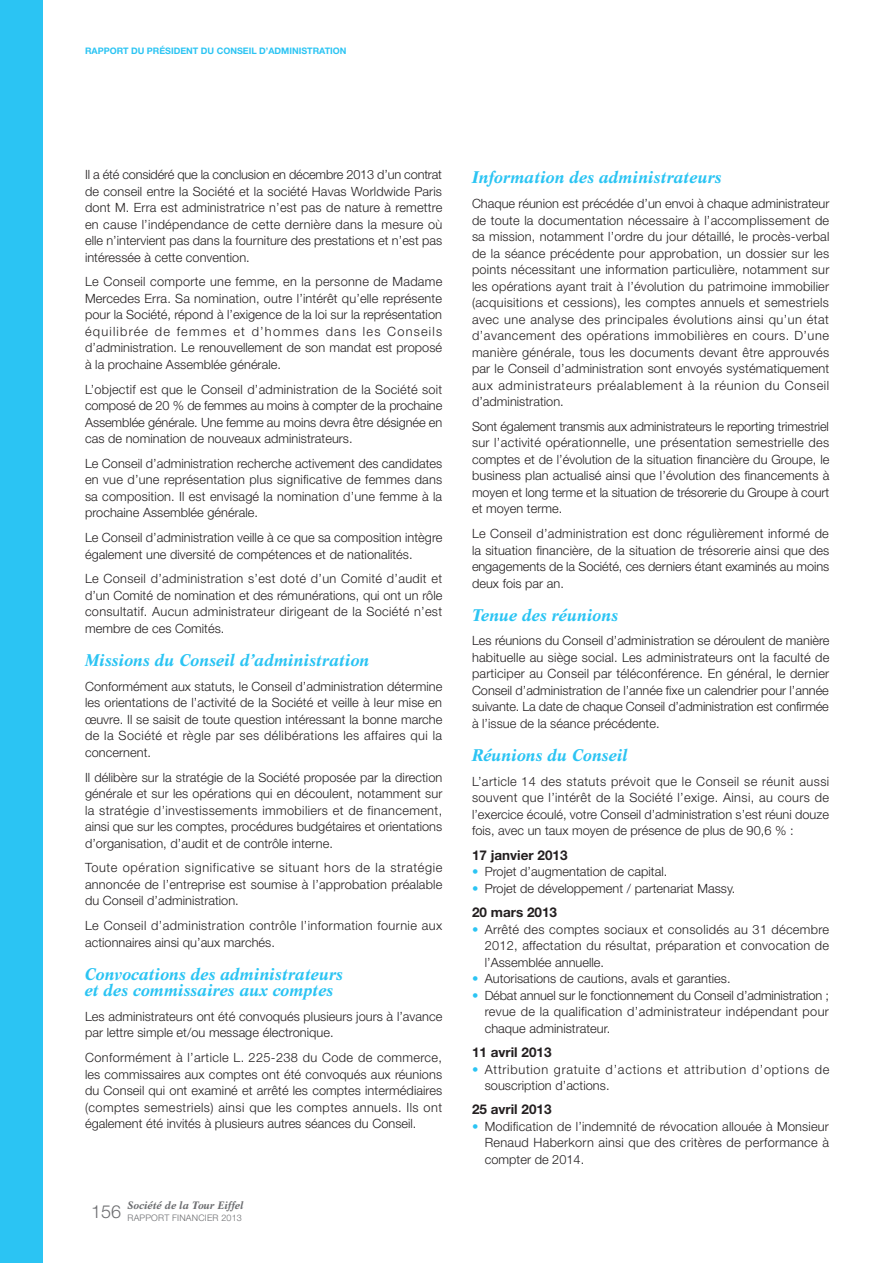
<style>
.page{position:relative;width:893px;height:1263px;background:#fff}
.page>*{position:absolute;margin:0;border:0;box-sizing:border-box;transform-origin:0 0}
.Titre_3{font:italic 700 16.5px/16.5px "Life BT";color:#2bc4f3}
.Titre_5{font:700 13.5px "Helvetica Neue LT Std";color:#231f20}
.EnumSolidaire{font:300 12.75px/16.5px "Helvetica Neue LT Std";letter-spacing:.005em;color:#231f20;text-align:justify}
.EnumSolidaire-2{font:300 12.75px/16.5px "Helvetica Neue LT Std";letter-spacing:.03em;color:#231f20}
.EnumSolidaire-3{font:300 12.75px/16.5px "Helvetica Neue LT Std";letter-spacing:.06em;color:#231f20}
.t1{font:italic 700 10.5px "Life BT";color:#6c6d70}
.t2{font:700 9px "Helvetica Neue LT Std";color:#2bc4f3}
.t3{font:300 9px "Helvetica Neue LT Std";letter-spacing:.02em;color:#6c6d70}
.s1{color:#2bc4f3}
</style>
<div class="page">
<div style="left:0;top:0;width:43px;height:1263px;background:#2bc4f3"></div>
<p class="t2" style="left:85px;top:45px;width:263px">RAPPORT DU PRÉSIDENT DU CONSEIL D’ADMINISTRATION</p>
<p class="EnumSolidaire" style="left:85px;top:166px;width:359px">Il a été considéré que la conclusion en décembre 2013 d’un contrat de conseil entre la Société et la société Havas Worldwide Paris dont M. Erra est administratrice n’est pas de nature à remettre en cause l’indépendance de cette dernière dans la mesure où elle n’intervient pas dans la fourniture des prestations et n’est pas intéressée à cette convention.</p>
<p class="EnumSolidaire" style="left:85px;top:273px;width:359px">Le Conseil comporte une femme, en la personne de Madame Mercedes Erra. Sa nomination, outre l’intérêt qu’elle représente pour la Société, répond à l’exigence de la loi sur la représentation équilibrée de femmes et d’hommes dans les Conseils d’administration. Le renouvellement de son mandat est proposé à la prochaine Assemblée générale.</p>
<p class="EnumSolidaire" style="left:85px;top:381px;width:359px">L’objectif est que le Conseil d’administration de la Société soit composé de 20 % de femmes au moins à compter de la prochaine Assemblée générale. Une femme au moins devra être désignée en cas de nomination de nouveaux administrateurs.</p>
<p class="EnumSolidaire" style="left:85px;top:455px;width:359px">Le Conseil d’administration recherche activement des candidates en vue d’une représentation plus significative de femmes dans sa composition. Il est envisagé la nomination d’une femme à la prochaine Assemblée générale.</p>
<p class="EnumSolidaire" style="left:85px;top:529px;width:359px">Le Conseil d’administration veille à ce que sa composition intègre également une diversité de compétences et de nationalités.</p>
<p class="EnumSolidaire" style="left:85px;top:570px;width:359px">Le Conseil d’administration s’est doté d’un Comité d’audit et d’un Comité de nomination et des rémunérations, qui ont un rôle consultatif. Aucun administrateur dirigeant de la Société n’est membre de ces Comités.</p>
<p class="Titre_3" style="left:85px;top:651px;width:286px">Missions du Conseil d’administration</p>
<p class="EnumSolidaire" style="left:85px;top:678px;width:359px">Conformément aux statuts, le Conseil d’administration détermine les orientations de l’activité de la Société et veille à leur mise en œuvre. Il se saisit de toute question intéressant la bonne marche de la Société et règle par ses délibérations les affaires qui la concernent.</p>
<p class="EnumSolidaire" style="left:85px;top:768px;width:359px">Il délibère sur la stratégie de la Société proposée par la direction générale et sur les opérations qui en découlent, notamment sur la stratégie d’investissements immobiliers et de financement, ainsi que sur les comptes, procédures budgétaires et orientations d’organisation, d’audit et de contrôle interne.</p>
<p class="EnumSolidaire" style="left:85px;top:859px;width:359px">Toute opération significative se situant hors de la stratégie annoncée de l’entreprise est soumise à l’approbation préalable du Conseil d’administration.</p>
<p class="EnumSolidaire-2" style="left:85px;top:917px;width:359px">Le Conseil d’administration contrôle l’information fournie aux actionnaires ainsi qu’aux marchés.</p>
<p class="Titre_3" style="left:85px;top:965px;width:260px">Convocations des administrateurs et des commissaires aux comptes</p>
<p class="EnumSolidaire" style="left:85px;top:1008px;width:359px">Les administrateurs ont été convoqués plusieurs jours à l’avance par lettre simple et/ou message électronique.</p>
<p class="EnumSolidaire" style="left:85px;top:1049px;width:359px">Conformément à l’article L. 225-238 du Code de commerce, les commissaires aux comptes ont été convoqués aux réunions du Conseil qui ont examiné et arrêté les comptes intermédiaires (comptes semestriels) ainsi que les comptes annuels. Ils ont également été invités à plusieurs autres séances du Conseil.</p>
<p class="t1" style="left:128px;top:1198px;width:118px">Société de la Tour Eiffel</p>
<p class="t3" style="left:91px;top:1213px;width:152px"><sup>156</sup> RAPPORT FINANCIER 2013</p>
<p class="Titre_3" style="left:472px;top:169px;width:252px">Information des administrateurs</p>
<p class="EnumSolidaire" style="left:472px;top:195px;width:359px">Chaque réunion est précédée d’un envoi à chaque administrateur de toute la documentation nécessaire à l’accomplissement de sa mission, notamment l’ordre du jour détaillé, le procès-verbal de la séance précédente pour approbation, un dossier sur les points nécessitant une information particulière, notamment sur les opérations ayant trait à l’évolution du patrimoine immobilier (acquisitions et cessions), les comptes annuels et semestriels avec une analyse des principales évolutions ainsi qu’un état d’avancement des opérations immobilières en cours. D’une manière générale, tous les documents devant être approuvés par le Conseil d’administration sont envoyés systématiquement aux administrateurs préalablement à la réunion du Conseil d’administration.</p>
<p class="EnumSolidaire" style="left:472px;top:418px;width:359px">Sont également transmis aux administrateurs le reporting trimestriel sur l’activité opérationnelle, une présentation semestrielle des comptes et de l’évolution de la situation financière du Groupe, le business plan actualisé ainsi que l’évolution des financements à moyen et long terme et la situation de trésorerie du Groupe à court et moyen terme.</p>
<p class="EnumSolidaire" style="left:472px;top:525px;width:359px">Le Conseil d’administration est donc régulièrement informé de la situation financière, de la situation de trésorerie ainsi que des engagements de la Société, ces derniers étant examinés au moins deux fois par an.</p>
<p class="Titre_3" style="left:472px;top:606px;width:148px">Tenue des réunions</p>
<p class="EnumSolidaire" style="left:472px;top:632px;width:359px">Les réunions du Conseil d’administration se déroulent de manière habituelle au siège social. Les administrateurs ont la faculté de participer au Conseil par téléconférence. En général, le dernier Conseil d’administration de l’année fixe un calendrier pour l’année suivante. La date de chaque Conseil d’administration est confirmée à l’issue de la séance précédente.</p>
<p class="Titre_3" style="left:472px;top:746px;width:158px">Réunions du Conseil</p>
<p class="EnumSolidaire" style="left:472px;top:772px;width:359px">L’article 14 des statuts prévoit que le Conseil se réunit aussi souvent que l’intérêt de la Société l’exige. Ainsi, au cours de l’exercice écoulé, votre Conseil d’administration s’est réuni douze fois, avec un taux moyen de présence de plus de 90,6 % :</p>
<p class="Titre_5" style="left:472px;top:846px;width:97px">17 janvier 2013</p>
<p class="EnumSolidaire" style="left:472px;top:863px;width:197px"><span class="s1">•</span> Projet d’augmentation de capital.</p>
<p class="EnumSolidaire" style="left:472px;top:879px;width:265px"><span class="s1">•</span> Projet de développement / partenariat Massy.</p>
<p class="Titre_5" style="left:472px;top:904px;width:87px">20 mars 2013</p>
<p class="EnumSolidaire" style="left:485px;top:920px;width:346px;text-indent:-13px"><span class="s1">•</span> Arrêté des comptes sociaux et consolidés au 31 décembre 2012, affectation du résultat, préparation et convocation de l’Assemblée annuelle.</p>
<p class="EnumSolidaire" style="left:472px;top:970px;width:260px"><span class="s1">•</span> Autorisations de cautions, avals et garanties.</p>
<p class="EnumSolidaire" style="left:485px;top:986px;width:346px;text-indent:-13px"><span class="s1">•</span> Débat annuel sur le fonctionnement du Conseil d’administration ; revue de la qualification d’administrateur indépendant pour chaque administrateur.</p>
<p class="Titre_5" style="left:472px;top:1044px;width:81px">11 avril 2013</p>
<p class="EnumSolidaire-3" style="left:485px;top:1060px;width:346px;text-indent:-13px"><span class="s1">•</span> Attribution gratuite d’actions et attribution d’options de souscription d’actions.</p>
<p class="Titre_5" style="left:472px;top:1101px;width:81px">25 avril 2013</p>
<p class="EnumSolidaire" style="left:485px;top:1118px;width:346px;text-indent:-13px"><span class="s1">•</span> Modification de l’indemnité de révocation allouée à Monsieur Renaud Haberkorn ainsi que des critères de performance à compter de 2014.</p>
</div>
